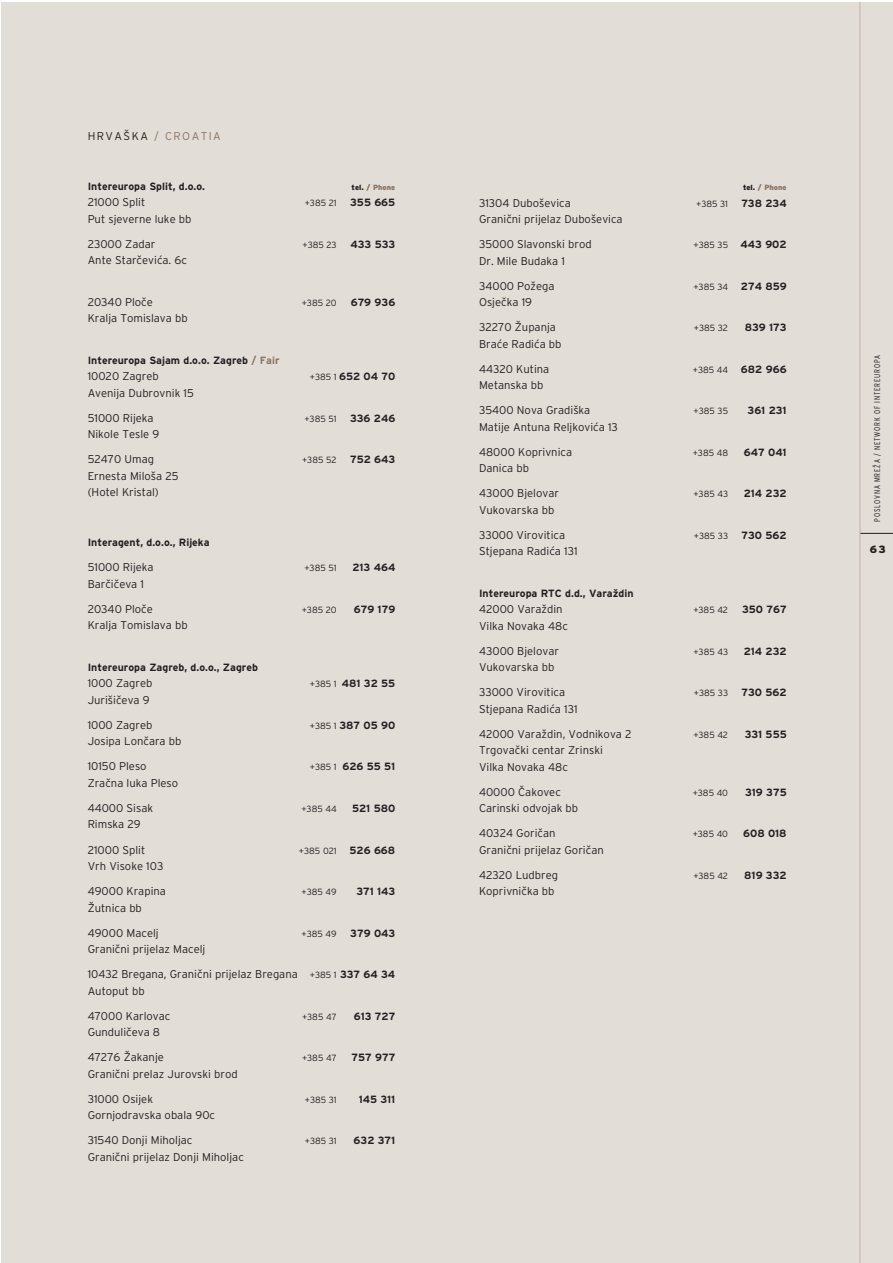
<style>
.page{position:relative;width:893px;height:1263px;background:#fff}
.page>*{position:absolute;margin:0;border:0;box-sizing:border-box;transform-origin:0 0}
.t1{font:300 11.25px/16.5px "Interstate EE";color:#231f20}
.t2{font:300 11.25px "Interstate EE";letter-spacing:.13em;color:#877665}
.t3{font:700 10.5px "Interstate EE";color:#231f20}
.t4{font:900 10.5px "Interstate EE";color:#231f20}
.t5{font:300 9px "Interstate EE";color:#231f20}
.t6{font:300 condensed 8.25px "Interstate EE";letter-spacing:.095em;color:#231f20}
.t7{font:900 7.5px "Interstate EE";color:#877665}
.s1{color:#231f20}
.s2{color:#877665}
.s3{font-weight:300;font-size:9px}
.s4{font-weight:700;font-size:10.5px}
.s5{font-size:9px}
</style>
<div class="page">
<div style="left:1px;top:2px;width:891px;height:1261px;background:#e3ddd7"></div>
<hr style="left:859px;top:2px;width:1px;height:1261px;background:#c1b5a9">
<hr style="left:860px;top:533px;width:32px;height:1px;background:#231f20">
<p class="t2" style="left:88px;top:132px;width:135px"><span class="s1">HRVA·KA</span> / CROATIA</p>
<p class="t3" style="left:88px;top:182px;width:119px">Intereuropa Split, d.o.o.</p>
<p class="t7" style="left:351px;top:184px;width:45px"><span class="s1">tel.</span> / Phone</p>
<p class="t1" style="left:88px;top:195px;width:59px">21000 Split</p>
<p class="t5" style="left:305px;top:200px;width:33px">+385 21</p>
<p class="t3" style="left:350px;top:199px;width:47px">355 665</p>
<p class="t1" style="left:88px;top:212px;width:105px">Put sjeverne luke bb</p>
<p class="t1" style="left:88px;top:237px;width:69px">23000 Zadar</p>
<p class="t5" style="left:302px;top:241px;width:36px">+385 23</p>
<p class="t3" style="left:350px;top:240px;width:46px">433 533</p>
<p class="t1" style="left:88px;top:253px;width:101px">Ante Starãeviça. 6c</p>
<p class="t1" style="left:88px;top:295px;width:67px">20340 Ploãe</p>
<p class="t5" style="left:302px;top:299px;width:36px">+385 20</p>
<p class="t3" style="left:351px;top:298px;width:46px">679 936</p>
<p class="t1" style="left:88px;top:311px;width:101px">Kralja Tomislava bb</p>
<p class="t3" style="left:88px;top:356px;width:193px">Intereuropa Sajam d.o.o. Zagreb <span class="s2">/ Fair</span></p>
<p class="t1" style="left:88px;top:369px;width:73px">10020 Zagreb</p>
<p class="t3" style="left:310px;top:373px;width:87px"><span class="s3">+385 1</span> 652 04 70</p>
<p class="t1" style="left:88px;top:386px;width:108px">Avenija Dubrovnik 15</p>
<p class="t1" style="left:88px;top:411px;width:67px">51000 Rijeka</p>
<p class="t5" style="left:304px;top:415px;width:34px">+385 51</p>
<p class="t3" style="left:350px;top:414px;width:47px">336 246</p>
<p class="t1" style="left:88px;top:427px;width:73px">Nikole Tesle 9</p>
<p class="t1" style="left:88px;top:452px;width:68px">52470 Umag</p>
<p class="t5" style="left:302px;top:457px;width:36px">+385 52</p>
<p class="t3" style="left:350px;top:456px;width:47px">752 643</p>
<p class="t1" style="left:88px;top:469px;width:92px">Ernesta Milo‰a 25 (Hotel Kristal)</p>
<p class="t3" style="left:88px;top:539px;width:123px">Interagent, d.o.o., Rijeka</p>
<p class="t1" style="left:88px;top:560px;width:67px">51000 Rijeka</p>
<p class="t5" style="left:304px;top:565px;width:34px">+385 51</p>
<p class="t3" style="left:352px;top:564px;width:44px">213 464</p>
<p class="t1" style="left:88px;top:577px;width:58px">Barãiãeva 1</p>
<p class="t1" style="left:88px;top:602px;width:67px">20340 Ploãe</p>
<p class="t5" style="left:302px;top:606px;width:36px">+385 20</p>
<p class="t3" style="left:354px;top:605px;width:43px">679 179</p>
<p class="t1" style="left:88px;top:618px;width:101px">Kralja Tomislava bb</p>
<p class="t3" style="left:88px;top:663px;width:172px">Intereuropa Zagreb, d.o.o., Zagreb</p>
<p class="t1" style="left:88px;top:676px;width:66px">1000 Zagreb</p>
<p class="t3" style="left:310px;top:680px;width:87px"><span class="s3">+385 1</span> 481 32 55</p>
<p class="t1" style="left:88px;top:693px;width:64px">Juri‰iãeva 9</p>
<p class="t1" style="left:88px;top:718px;width:66px">1000 Zagreb</p>
<p class="t3" style="left:310px;top:721px;width:87px"><span class="s3">+385 1</span> 387 05 90</p>
<p class="t1" style="left:88px;top:734px;width:95px">Josipa Lonãara bb</p>
<p class="t1" style="left:88px;top:759px;width:60px">10150 Pleso</p>
<p class="t3" style="left:310px;top:763px;width:87px"><span class="s3">+385 1</span> 626 55 51</p>
<p class="t1" style="left:88px;top:776px;width:92px">Zraãna luka Pleso</p>
<p class="t1" style="left:88px;top:801px;width:67px">44000 Sisak</p>
<p class="t5" style="left:301px;top:805px;width:37px">+385 44</p>
<p class="t3" style="left:352px;top:804px;width:45px">521 580</p>
<p class="t1" style="left:88px;top:817px;width:55px">Rimska 29</p>
<p class="t1" style="left:88px;top:842px;width:59px">21000 Split</p>
<p class="t5" style="left:299px;top:847px;width:98px">+385 021 <span class="s4">526 668</span></p>
<p class="t1" style="left:88px;top:859px;width:77px">Vrh Visoke 103</p>
<p class="t1" style="left:88px;top:884px;width:80px">49000 Krapina</p>
<p class="t5" style="left:301px;top:888px;width:37px">+385 49</p>
<p class="t3" style="left:356px;top:887px;width:40px">371 143</p>
<p class="t1" style="left:88px;top:900px;width:56px">Îutnica bb</p>
<p class="t1" style="left:88px;top:925px;width:73px">49000 Macelj</p>
<p class="t5" style="left:301px;top:930px;width:37px">+385 49</p>
<p class="t3" style="left:350px;top:929px;width:46px">379 043</p>
<p class="t1" style="left:88px;top:942px;width:119px">Graniãni prijelaz Macelj</p>
<p class="t1" style="left:88px;top:967px;width:309px">10432 Bregana, Graniãni prijelaz Bregana <span class="s5">+385 1</span> <span class="s4">337 64 34<br></span>Autoput bb</p>
<p class="t1" style="left:88px;top:1008px;width:84px">47000 Karlovac</p>
<p class="t5" style="left:302px;top:1013px;width:36px">+385 47</p>
<p class="t3" style="left:354px;top:1012px;width:43px">613 727</p>
<p class="t1" style="left:88px;top:1025px;width:74px">Gunduliãeva 8</p>
<p class="t1" style="left:88px;top:1050px;width:78px">47276 Îakanje</p>
<p class="t5" style="left:302px;top:1054px;width:36px">+385 47</p>
<p class="t3" style="left:351px;top:1053px;width:45px">757 977</p>
<p class="t1" style="left:88px;top:1066px;width:151px">Graniãni prelaz Jurovski brod</p>
<p class="t1" style="left:88px;top:1091px;width:67px">31000 Osijek</p>
<p class="t5" style="left:305px;top:1096px;width:33px">+385 31</p>
<p class="t3" style="left:359px;top:1095px;width:38px">145 311</p>
<p class="t1" style="left:88px;top:1108px;width:129px">Gornjodravska obala 90c</p>
<p class="t1" style="left:88px;top:1133px;width:106px">31540 Donji Miholjac</p>
<p class="t5" style="left:305px;top:1137px;width:33px">+385 31</p>
<p class="t3" style="left:353px;top:1136px;width:43px">632 371</p>
<p class="t1" style="left:88px;top:1149px;width:158px">Graniãni prijelaz Donji Miholjac</p>
<p class="t7" style="left:743px;top:185px;width:45px"><span class="s1">tel.</span> / Phone</p>
<p class="t1" style="left:479px;top:196px;width:93px">31304 Dubo‰evica</p>
<p class="t5" style="left:696px;top:200px;width:33px">+385 31</p>
<p class="t3" style="left:741px;top:199px;width:47px">738 234</p>
<p class="t1" style="left:479px;top:212px;width:145px">Graniãni prijelaz Dubo‰evica</p>
<p class="t1" style="left:479px;top:237px;width:114px">35000 Slavonski brod</p>
<p class="t5" style="left:693px;top:242px;width:95px">+385 35 <span class="s4">443 902</span></p>
<p class="t1" style="left:479px;top:254px;width:87px">Dr. Mile Budaka 1</p>
<p class="t1" style="left:479px;top:279px;width:77px">34000 PoÏega</p>
<p class="t5" style="left:693px;top:283px;width:95px">+385 34 <span class="s4">274 859</span></p>
<p class="t1" style="left:479px;top:295px;width:55px">Osjeãka 19</p>
<p class="t1" style="left:479px;top:320px;width:78px">32270 Îupanja</p>
<p class="t5" style="left:694px;top:325px;width:36px">+385 32</p>
<p class="t3" style="left:744px;top:323px;width:43px">839 173</p>
<p class="t1" style="left:479px;top:337px;width:84px">Braçe Radiça bb</p>
<p class="t1" style="left:479px;top:362px;width:72px">44320 Kutina</p>
<p class="t5" style="left:692px;top:366px;width:95px">+385 44 <span class="s4">682 966</span></p>
<p class="t1" style="left:479px;top:378px;width:66px">Metanska bb</p>
<p class="t1" style="left:479px;top:403px;width:113px">35400 Nova Gradi‰ka</p>
<p class="t5" style="left:693px;top:408px;width:36px">+385 35</p>
<p class="t3" style="left:747px;top:406px;width:41px">361 231</p>
<p class="t1" style="left:479px;top:420px;width:140px">Matije Antuna Reljkoviça 13</p>
<p class="t1" style="left:479px;top:445px;width:95px">48000 Koprivnica</p>
<p class="t5" style="left:692px;top:449px;width:37px">+385 48</p>
<p class="t3" style="left:743px;top:448px;width:44px">647 041</p>
<p class="t1" style="left:479px;top:461px;width:52px">Danica bb</p>
<p class="t1" style="left:479px;top:486px;width:81px">43000 Bjelovar</p>
<p class="t5" style="left:693px;top:491px;width:36px">+385 43</p>
<p class="t3" style="left:743px;top:489px;width:44px">214 232</p>
<p class="t1" style="left:479px;top:503px;width:77px">Vukovarska bb</p>
<p class="t1" style="left:479px;top:528px;width:88px">33000 Virovitica</p>
<p class="t5" style="left:694px;top:532px;width:36px">+385 33</p>
<p class="t3" style="left:741px;top:531px;width:47px">730 562</p>
<p class="t1" style="left:479px;top:544px;width:100px">Stjepana Radiça 131</p>
<p class="t3" style="left:479px;top:589px;width:156px">Intereuropa RTC d.d., VaraÏdin</p>
<p class="t1" style="left:479px;top:602px;width:85px">42000 VaraÏdin</p>
<p class="t5" style="left:693px;top:607px;width:36px">+385 42</p>
<p class="t3" style="left:742px;top:605px;width:46px">350 767</p>
<p class="t1" style="left:479px;top:619px;width:90px">Vilka Novaka 48c</p>
<p class="t1" style="left:479px;top:644px;width:81px">43000 Bjelovar</p>
<p class="t5" style="left:693px;top:648px;width:36px">+385 43</p>
<p class="t3" style="left:743px;top:647px;width:44px">214 232</p>
<p class="t1" style="left:479px;top:660px;width:77px">Vukovarska bb</p>
<p class="t1" style="left:479px;top:685px;width:88px">33000 Virovitica</p>
<p class="t5" style="left:694px;top:690px;width:36px">+385 33</p>
<p class="t3" style="left:741px;top:688px;width:47px">730 562</p>
<p class="t1" style="left:479px;top:702px;width:100px">Stjepana Radiça 131</p>
<p class="t1" style="left:479px;top:727px;width:154px">42000 VaraÏdin, Vodnikova 2</p>
<p class="t5" style="left:693px;top:731px;width:36px">+385 42</p>
<p class="t3" style="left:744px;top:730px;width:43px">331 555</p>
<p class="t1" style="left:479px;top:743px;width:125px">Trgovaãki centar Zrinski<br>Vilka Novaka 48c</p>
<p class="t1" style="left:479px;top:785px;width:83px">40000 âakovec</p>
<p class="t5" style="left:692px;top:789px;width:37px">+385 40</p>
<p class="t3" style="left:745px;top:788px;width:43px">319 375</p>
<p class="t1" style="left:479px;top:801px;width:101px">Carinski odvojak bb</p>
<p class="t1" style="left:479px;top:826px;width:78px">40324 Goriãan</p>
<p class="t5" style="left:692px;top:831px;width:37px">+385 40</p>
<p class="t3" style="left:743px;top:830px;width:45px">608 018</p>
<p class="t1" style="left:479px;top:843px;width:126px">Graniãni prijelaz Goriãan</p>
<p class="t1" style="left:479px;top:868px;width:80px">42320 Ludbreg</p>
<p class="t5" style="left:693px;top:872px;width:36px">+385 42</p>
<p class="t3" style="left:744px;top:871px;width:44px">819 332</p>
<p class="t1" style="left:479px;top:884px;width:77px">Koprivniãka bb</p>
<p class="t6" style="left:874px;top:522px;width:168px;rotate:-90deg">POSLOVNA MREÎA / NETWORK OF INTEREUROPA</p>
<p class="t4" style="left:869px;top:546px;width:17px">63</p>
</div>
